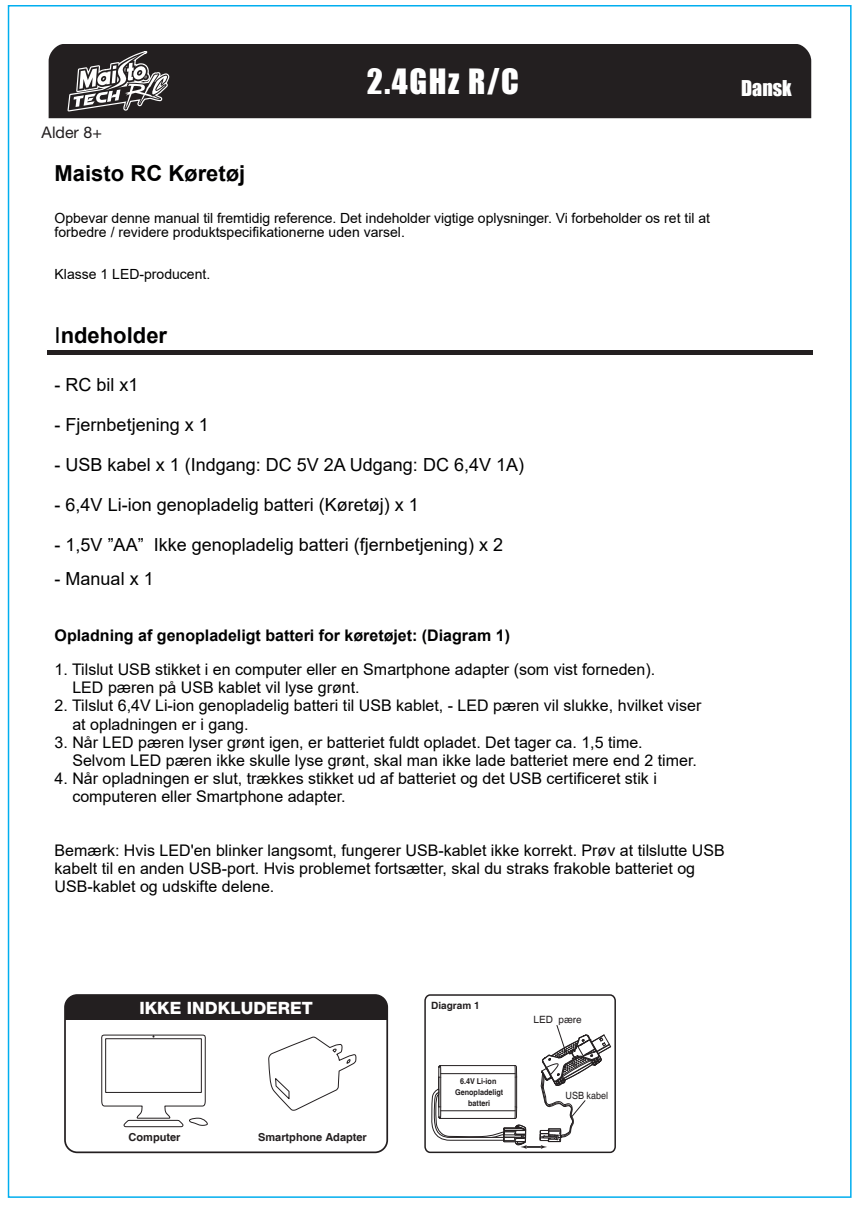
<style>
.page{position:relative;width:857px;height:1206px;background:#fff}
.page>*{position:absolute;margin:0;border:0;box-sizing:border-box;transform-origin:0 0}
.t1{font:32px "Impact";color:#fff}
.t2{font:700 22px "Arial";color:#000001}
.t3{font:20px "Impact";color:#fff}
.t4{font:18px "Arial";color:#000001}
.t5{font:800 17px "Helvetica Neue";color:#fff}
.t6{font:16px/18px "Arial";color:#000001}
.t7{font:700 16px "Arial";color:#000001}
.t8{font:16px "Helvetica Neue";color:#231f20}
.t9{font:14px/14px "Arial";letter-spacing:-.005em;color:#000001}
.t10{font:700 11px "Helvetica";color:#231f20}
.t11{font:700 10px "Helvetica";color:#231f20}
.t12{font:10px "Helvetica";color:#231f20;scale:.9 1}
.t13{font:10px "Helvetica";color:#231f20}
.t14{font:700 8px/11.4px "Helvetica";color:#231f20;text-align:center;scale:.9 1}
.s1{font-weight:400}
</style>
<div class="page">
<div style="left:48px;top:44px;width:764px;height:75px;background:#231f20"></div>
<svg style="left:66px;top:44px;width:105px;height:75px;background:#5a5757"></svg>
<hr style="left:47px;top:350px;width:765px;height:4px;background:#231f20">
<div style="left:67px;top:996px;width:318px;height:23px;background:#231f20"></div>
<div style="left:64px;top:993px;width:324px;height:159px;border:2px solid #231f20;border-radius:12px"></div>
<svg style="left:101px;top:1034px;width:107px;height:93px"></svg>
<svg style="left:268px;top:1036px;width:89px;height:75px"></svg>
<div style="left:424px;top:994px;width:192px;height:158px;border:2px solid #231f20;border-radius:5px"></div>
<svg style="left:431px;top:1025px;width:180px;height:123px"></svg>
<p class="t8" style="left:42px;top:122px;width:62px">Alder 8+</p>
<h1 class="t1" style="left:367px;top:57px;width:154px">2.4GHz R/C</h1>
<h2 class="t2" style="left:55px;top:158px;width:192px">Maisto RC Køretøj</h2>
<p class="t9" style="left:55px;top:211px;width:657px">Opbevar denne manual til fremtidig reference. Det indeholder vigtige oplysninger. Vi forbeholder os ret til at forbedre / revidere produktspecifikationerne uden varsel.</p>
<p class="t9" style="left:55px;top:267px;width:157px">Klasse 1 LED-producent.</p>
<p class="t3" style="left:741px;top:73px;width:52px">Dansk</p>
<h2 class="t2" style="left:55px;top:320px;width:114px"><span class="s1">I</span>ndeholder</h2>
<p class="t4" style="left:55px;top:372px;width:86px">- RC bil x1</p>
<p class="t4" style="left:55px;top:412px;width:156px">- Fjernbetjening x 1</p>
<p class="t4" style="left:55px;top:452px;width:471px">- USB kabel x 1 (Indgang: DC 5V 2A Udgang: DC 6,4V 1A)</p>
<p class="t4" style="left:55px;top:492px;width:366px">- 6,4V Li-ion genopladelig batteri (Køretøj) x 1</p>
<p class="t4" style="left:55px;top:532px;width:450px">- 1,5V ”AA” Ikke genopladelig batteri (fjernbetjening) x 2</p>
<p class="t4" style="left:55px;top:566px;width:101px">- Manual x 1</p>
<p class="t7" style="left:55px;top:624px;width:457px">Opladning af genopladeligt batteri for køretøjet: (Diagram 1)</p>
<p class="t6" style="left:72px;top:660px;width:584px;text-indent:-18px">1. Tilslut USB stikket i en computer eller en Smartphone adapter (som vist forneden).<br>LED pæren på USB kablet vil lyse grønt.</p>
<p class="t6" style="left:72px;top:696px;width:630px;text-indent:-18px">2. Tilslut 6,4V Li-ion genopladelig batteri til USB kablet, - LED pæren vil slukke, hvilket viser at opladningen er i gang.</p>
<p class="t6" style="left:72px;top:732px;width:626px;text-indent:-18px">3. Når LED pæren lyser grønt igen, er batteriet fuldt opladet. Det tager ca. 1,5 time.<br>Selvom LED pæren ikke skulle lyse grønt, skal man ikke lade batteriet mere end 2 timer.</p>
<p class="t6" style="left:72px;top:768px;width:586px;text-indent:-18px">4. Når opladningen er slut, trækkes stikket ud af batteriet og det USB certificeret stik i computeren eller Smartphone adapter.</p>
<p class="t6" style="left:55px;top:840px;width:671px">Bemærk: Hvis LED'en blinker langsomt, fungerer USB-kablet ikke korrekt. Prøv at tilslutte USB kabelt til en anden USB-port. Hvis problemet fortsætter, skal du straks frakoble batteriet og<br>USB-kablet og udskifte delene.</p>
<p class="t5" style="left:139px;top:997px;width:175px">IKKE INDKLUDERET</p>
<p class="t11" style="left:431px;top:999px;width:50px">Diagram 1</p>
<p class="t10" style="left:128px;top:1130px;width:53px">Computer</p>
<p class="t10" style="left:258px;top:1130px;width:110px">Smartphone Adapter</p>
<p class="t14" style="left:455px;top:1075px;width:55px">6.4V Li-ion<br>Genopladeligt batteri</p>
<p class="t13" style="left:533px;top:1013px;width:50px">LED pære</p>
<p class="t12" style="left:565px;top:1089px;width:49px">USB kabel</p>
</div>
